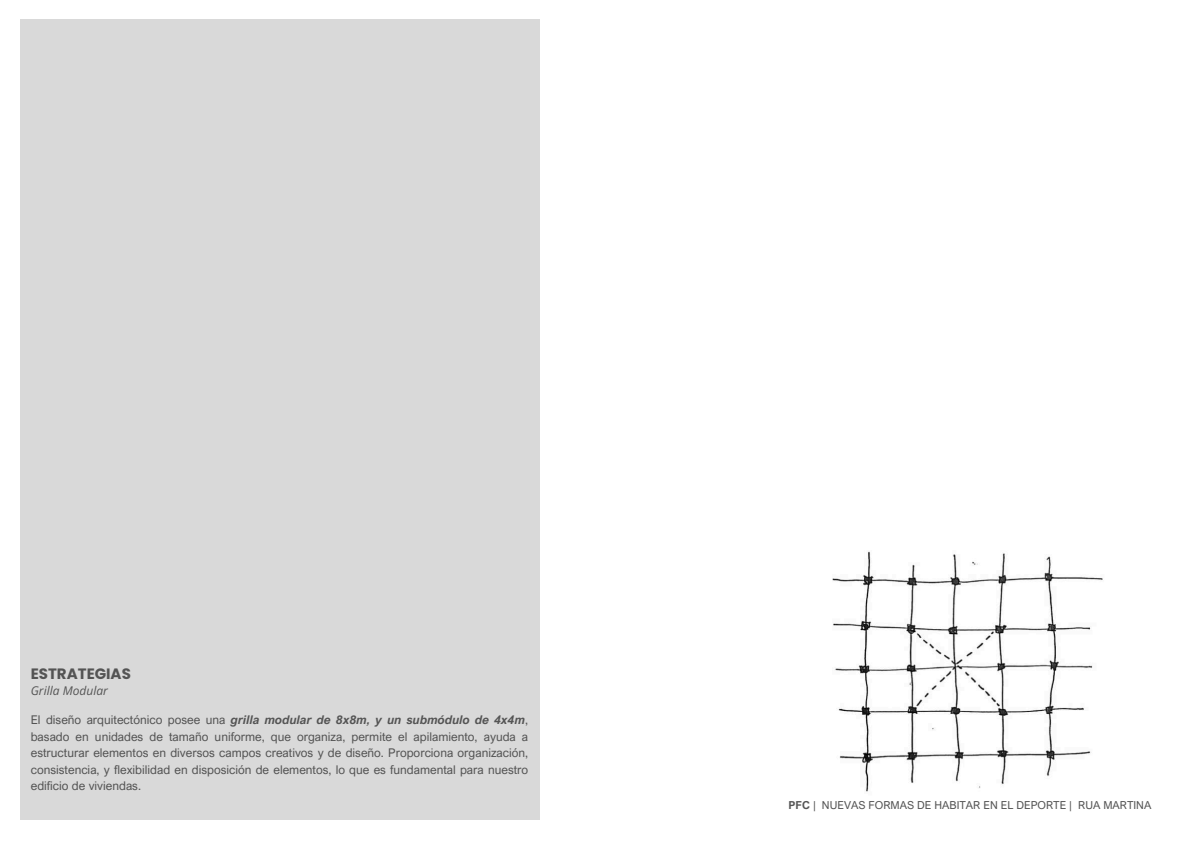
<style>
.page{position:relative;width:1191px;height:843px;background:#fff}
.page>*{position:absolute;margin:0;border:0;box-sizing:border-box;transform-origin:0 0}
.t1{font:700 15px "Poppins";color:#545454}
.t2{font:12px/16.5px "Arial Nova";color:#545454;text-align:justify}
.t3{font:italic 12px "Open Sans";color:#545454}
.t4{font:11px "Arial Nova";color:#545454}
.s1{font-weight:700;font-style:italic}
.s2{font-weight:700}
</style>
<div class="page">
<div style="left:20px;top:20px;width:519px;height:799px;background:#d9d9d9"></div>
<img style="left:832px;top:551px;width:271px;height:241px">
<p class="t1" style="left:31px;top:665px;width:102px">ESTRATEGIAS</p>
<p class="t3" style="left:31px;top:681px;width:79px">Grilla Modular</p>
<p class="t2" style="left:31px;top:711px;width:499px">El diseño arquitectónico posee una <span class="s1">grilla modular de 8x8m, y un submódulo de 4x4m</span>, basado en unidades de tamaño uniforme, que organiza, permite el apilamiento, ayuda a estructurar elementos en diversos campos creativos y de diseño. Proporciona organización, consistencia, y flexibilidad en disposición de elementos, lo que es fundamental para nuestro edificio de viviendas.</p>
<p class="t4" style="left:788px;top:798px;width:364px"><span class="s2">PFC</span> | NUEVAS FORMAS DE HABITAR EN EL DEPORTE | RUA MARTINA</p>
</div>
